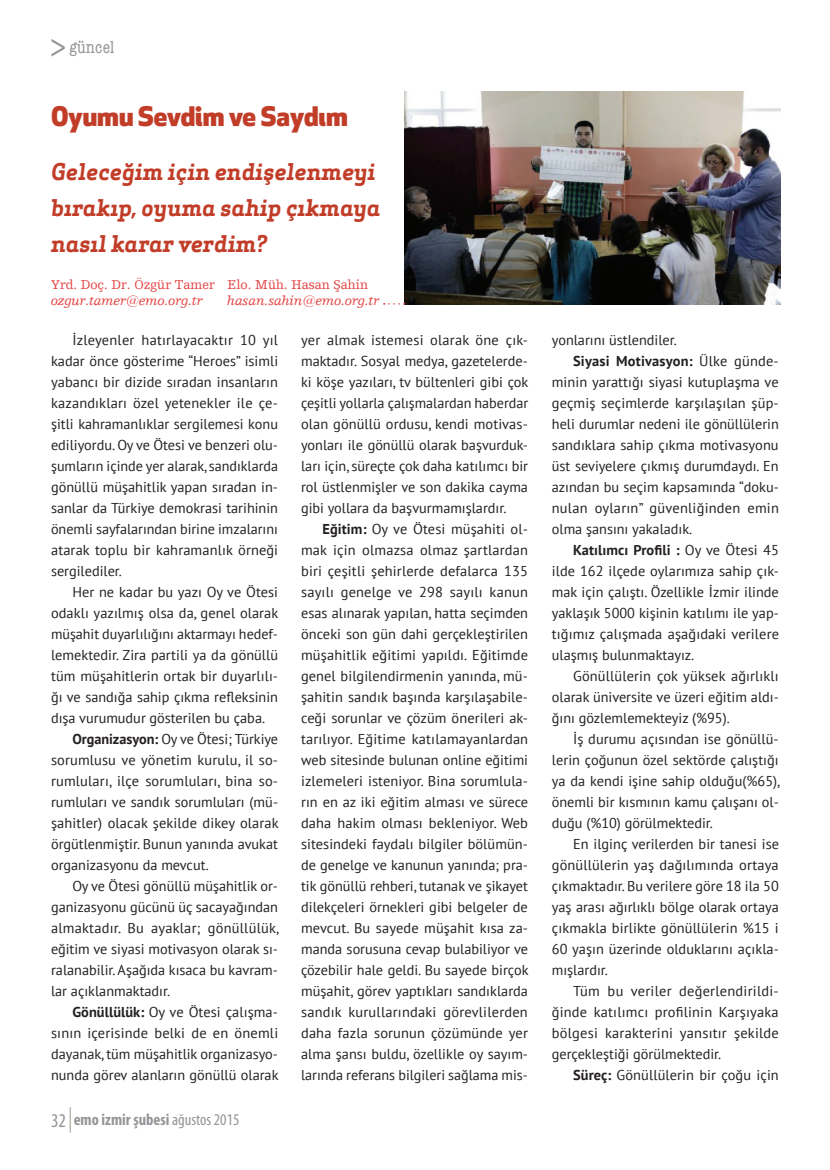
<style>
.page{position:relative;width:830px;height:1170px;background:#fff}
.page>*{position:absolute;margin:0;border:0;box-sizing:border-box;transform-origin:0 0}
.t1{font:800 26.25px "Apex New";color:#c23d28}
.t2{font:italic 700 22.5px/36px "Apex Serif";color:#c23d28}
.t3{font:condensed 18px "American Typewriter";letter-spacing:.01em;color:#939598}
.t4{font:700 condensed 16.5px "Myriad Pro";color:#939598}
.t5{font:14.25px/21px "PT Sans";color:#231f20;text-align:justify}
.t6{font:700 14.25px "PT Sans";letter-spacing:.01em;color:#231f20}
.t7{font:14.25px "PT Sans";letter-spacing:.02em;color:#231f20}
.t8{font:italic 13.5px "Humanist Slabserif 712 BT";color:#e34242}
.t9{font:13.5px "Humanist Slabserif 712 BT";color:#e34242}
.s1{font-family:"Apex New";font-stretch:normal;font-size:33px}
.s2{font-weight:700}
.s3{font-weight:400;font-size:19.5px}
.s4{font-weight:400}
</style>
<div class="page">
<svg style="left:70px;top:1107px;width:1px;height:25px"></svg>
<img style="left:404px;top:91px;width:376px;height:214px">
<p class="t3" style="left:50px;top:33px;width:66px"><span class="s1">&gt;</span>güncel</p>
<h1 class="t1" style="left:51px;top:98px;width:298px">Oyumu Sevdim ve Saydım</h1>
<h2 class="t2" style="left:51px;top:154px;width:331px">Geleceğim için endişelenmeyi bırakıp, oyuma sahip çıkmaya nasıl karar verdim?</h2>
<p class="t9" style="left:51px;top:276px;width:165px">Yrd. Doç. Dr. Özgür Tamer</p>
<p class="t8" style="left:51px;top:293px;width:153px">ozgur.tamer@emo.org.tr</p>
<p class="t9" style="left:227px;top:276px;width:142px">Elo. Müh. Hasan Şahin</p>
<p class="t8" style="left:227px;top:293px;width:153px">hasan.sahin@emo.org.tr</p>
<p class="t5" style="left:51px;top:329px;width:228px;text-indent:21px">İzleyenler hatırlayacaktır 10 yıl kadar önce gösterime “Heroes” isimli yabancı bir dizide sıradan insanların kazandıkları özel yetenekler ile çe&shy;şitli kahramanlıklar sergilemesi konu ediliyordu. Oy ve Ötesi ve benzeri olu&shy;şumların içinde yer alarak, sandıklarda gönüllü müşahitlik yapan sıradan in&shy;sanlar da Türkiye demokrasi tarihinin önemli sayfalarından birine imzalarını atarak toplu bir kahramanlık örneği sergilediler.</p>
<p class="t5" style="left:72px;top:581px;width:207px">Her ne kadar bu yazı Oy ve Ötesi</p>
<p class="t5" style="left:51px;top:602px;width:229px">odaklı yazılmış olsa da, genel olarak</p>
<p class="t5" style="left:51px;top:623px;width:228px">müşahit duyarlılığını aktarmayı hedef-</p>
<p class="t5" style="left:51px;top:644px;width:228px">lemektedir. Zira partili ya da gönüllü</p>
<p class="t5" style="left:51px;top:665px;width:228px">tüm müşahitlerin ortak bir duyarlılı-</p>
<p class="t5" style="left:51px;top:686px;width:228px">ğı ve sandığa sahip çıkma refleksinin</p>
<p class="t5" style="left:51px;top:707px;width:215px">dışa vurumudur gösterilen bu çaba.</p>
<p class="t5" style="left:72px;top:728px;width:207px"><span class="s2">Organizasyon:</span> Oy ve Ötesi; Türkiye</p>
<p class="t5" style="left:51px;top:749px;width:228px">sorumlusu ve yönetim kurulu, il so-</p>
<p class="t5" style="left:51px;top:770px;width:228px">rumluları, ilçe sorumluları, bina so-</p>
<p class="t5" style="left:51px;top:791px;width:228px">rumluları ve sandık sorumluları (mü-</p>
<p class="t5" style="left:51px;top:812px;width:229px">şahitler) olacak şekilde dikey olarak</p>
<p class="t5" style="left:51px;top:833px;width:228px">örgütlenmiştir. Bunun yanında avukat</p>
<p class="t5" style="left:51px;top:854px;width:159px">organizasyonu da mevcut.</p>
<p class="t5" style="left:72px;top:875px;width:207px">Oy ve Ötesi gönüllü müşahitlik or-</p>
<p class="t5" style="left:51px;top:896px;width:228px">ganizasyonu gücünü üç sacayağından</p>
<p class="t5" style="left:51px;top:917px;width:229px">almaktadır. Bu ayaklar; gönüllülük,</p>
<p class="t5" style="left:51px;top:938px;width:228px">eğitim ve siyasi motivasyon olarak sı-</p>
<p class="t5" style="left:51px;top:959px;width:228px">ralanabilir. Aşağıda kısaca bu kavram-</p>
<p class="t5" style="left:51px;top:980px;width:120px">lar açıklanmaktadır.</p>
<p class="t5" style="left:72px;top:1001px;width:207px"><span class="s2">Gönüllülük:</span> Oy ve Ötesi çalışma-</p>
<p class="t5" style="left:51px;top:1022px;width:228px">sının içerisinde belki de en önemli</p>
<p class="t5" style="left:51px;top:1043px;width:228px">dayanak, tüm müşahitlik organizasyo-</p>
<p class="t5" style="left:51px;top:1064px;width:229px">nunda görev alanların gönüllü olarak</p>
<p class="t4" style="left:51px;top:1109px;width:190px"><span class="s3">32</span> emo izmir şubesi <span class="s4">ağustos 2015</span></p>
<p class="t5" style="left:301px;top:329px;width:229px">yer almak istemesi olarak öne çık&shy;maktadır. Sosyal medya, gazetelerde&shy;ki köşe yazıları, tv bültenleri gibi çok çeşitli yollarla çalışmalardan haberdar olan gönüllü ordusu, kendi motivas&shy;yonları ile gönüllü olarak başvurduk&shy;ları için, süreçte çok daha katılımcı bir rol üstlenmişler ve son dakika cayma gibi yollara da başvurmamışlardır.</p>
<p class="t5" style="left:301px;top:518px;width:229px;text-indent:21px"><span class="s2">Eğitim:</span> Oy ve Ötesi müşahiti ol&shy;mak için olmazsa olmaz şartlardan biri çeşitli şehirlerde defalarca 135 sayılı genelge ve 298 sayılı kanun esas alınarak yapılan, hatta seçimden önceki son gün dahi gerçekleştirilen müşahitlik eğitimi yapıldı. Eğitimde genel bilgilendirmenin yanında, mü&shy;şahitin sandık başında karşılaşabile&shy;ceği sorunlar ve çözüm önerileri ak&shy;tarılıyor. Eğitime katılamayanlardan web sitesinde bulunan online eğitimi izlemeleri isteniyor. Bina sorumlula&shy;rın en az iki eğitim alması ve sürece daha hakim olması bekleniyor. Web sitesindeki faydalı bilgiler bölümün&shy;de genelge ve kanunun yanında; pra&shy;tik gönüllü rehberi, tutanak ve şikayet dilekçeleri örnekleri gibi belgeler de mevcut. Bu sayede müşahit kısa za&shy;manda sorusuna cevap bulabiliyor ve çözebilir hale geldi. Bu sayede birçok müşahit, görev yaptıkları sandıklarda sandık kurullarındaki görevlilerden daha fazla sorunun çözümünde yer alma şansı buldu, özellikle oy sayım&shy;larında referans bilgileri sağlama mis-</p>
<p class="t5" style="left:551px;top:329px;width:126px">yonlarını üstlendiler.</p>
<p class="t6" style="left:573px;top:351px;width:207px">Siyasi Motivasyon: <span class="s4">Ülke günde-</span></p>
<p class="t5" style="left:551px;top:371px;width:228px">minin yarattığı siyasi kutuplaşma ve</p>
<p class="t5" style="left:551px;top:392px;width:228px">geçmiş seçimlerde karşılaşılan şüp-</p>
<p class="t5" style="left:551px;top:413px;width:228px">heli durumlar nedeni ile gönüllülerin</p>
<p class="t5" style="left:551px;top:434px;width:228px">sandıklara sahip çıkma motivasyonu</p>
<p class="t5" style="left:551px;top:455px;width:228px">üst seviyelere çıkmış durumdaydı. En</p>
<p class="t5" style="left:551px;top:476px;width:228px">azından bu seçim kapsamında “doku-</p>
<p class="t5" style="left:551px;top:497px;width:228px">nulan oyların” güvenliğinden emin</p>
<p class="t5" style="left:551px;top:518px;width:142px">olma şansını yakaladık.</p>
<p class="t6" style="left:573px;top:540px;width:207px">Katılımcı Profili : <span class="s4">Oy ve Ötesi 45</span></p>
<p class="t5" style="left:551px;top:560px;width:228px">ilde 162 ilçede oylarımıza sahip çık-</p>
<p class="t5" style="left:551px;top:581px;width:228px">mak için çalıştı. Özellikle İzmir ilinde</p>
<p class="t5" style="left:551px;top:602px;width:228px">yaklaşık 5000 kişinin katılımı ile yap-</p>
<p class="t5" style="left:551px;top:623px;width:228px">tığımız çalışmada aşağıdaki verilere</p>
<p class="t5" style="left:551px;top:644px;width:144px">ulaşmış bulunmaktayız.</p>
<p class="t5" style="left:573px;top:665px;width:207px">Gönüllülerin çok yüksek ağırlıklı</p>
<p class="t5" style="left:551px;top:686px;width:228px">olarak üniversite ve üzeri eğitim aldı-</p>
<p class="t5" style="left:551px;top:707px;width:179px">ğını gözlemlemekteyiz (%95).</p>
<p class="t5" style="left:573px;top:728px;width:207px">İş durumu açısından ise gönüllü-</p>
<p class="t5" style="left:551px;top:749px;width:228px">lerin çoğunun özel sektörde çalıştığı</p>
<p class="t5" style="left:551px;top:770px;width:229px">ya da kendi işine sahip olduğu(%65),</p>
<p class="t5" style="left:551px;top:791px;width:228px">önemli bir kısmının kamu çalışanı ol-</p>
<p class="t5" style="left:551px;top:812px;width:162px">duğu (%10) görülmektedir.</p>
<p class="t5" style="left:573px;top:833px;width:207px">En ilginç verilerden bir tanesi ise</p>
<p class="t5" style="left:551px;top:854px;width:228px">gönüllülerin yaş dağılımında ortaya</p>
<p class="t5" style="left:551px;top:875px;width:228px">çıkmaktadır. Bu verilere göre 18 ila 50</p>
<p class="t5" style="left:551px;top:896px;width:228px">yaş arası ağırlıklı bölge olarak ortaya</p>
<p class="t5" style="left:551px;top:917px;width:228px">çıkmakla birlikte gönüllülerin %15 i</p>
<p class="t5" style="left:551px;top:938px;width:228px">60 yaşın üzerinde olduklarını açıkla-</p>
<p class="t5" style="left:551px;top:959px;width:57px">mışlardır.</p>
<p class="t7" style="left:573px;top:981px;width:207px">Tüm bu veriler değerlendirildi-</p>
<p class="t5" style="left:551px;top:1001px;width:228px">ğinde katılımcı profilinin Karşıyaka</p>
<p class="t5" style="left:551px;top:1022px;width:228px">bölgesi karakterini yansıtır şekilde</p>
<p class="t5" style="left:551px;top:1043px;width:171px">gerçekleştiği görülmektedir.</p>
<p class="t5" style="left:573px;top:1064px;width:207px"><span class="s2">Süreç:</span> Gönüllülerin bir çoğu için</p>
</div>
